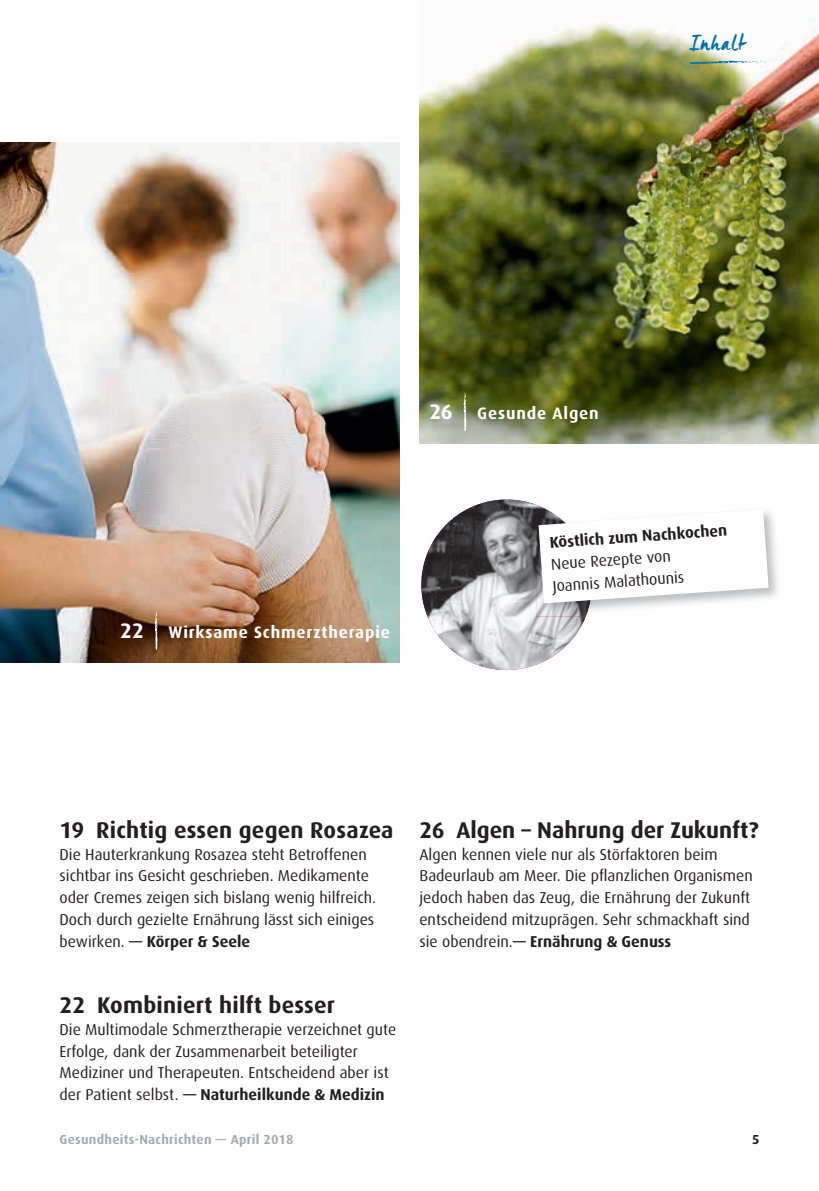
<style>
.page{position:relative;width:819px;height:1191px;background:#fff}
.page>*{position:absolute;margin:0;border:0;box-sizing:border-box;transform-origin:0 0}
.t1{font:700 22.75px "Dax";letter-spacing:.005em;color:#231f20}
.t2{font:22.75px "Manus";letter-spacing:.05em;color:#006faf}
.t3{font:700 16.62px "Dax";letter-spacing:.05em;color:#fff}
.t4{font:15.75px/21.9px "Dax";color:#231f20}
.t5{font:700 15.75px "Dax";color:#231f20}
.t6{font:700 13.12px "Dax";letter-spacing:.02em;color:#a8a9ad}
.t7{font:700 13.12px "Dax";color:#231f20}
.s1{font-size:21px}
.s2{font-weight:700}
.s3{font-family:"Myriad Pro";font-weight:700}
</style>
<div class="page">
<img style="left:1px;top:142px;width:398px;height:520px">
<img style="left:419px;top:19px;width:400px;height:425px">
<img style="left:0;top:0;width:1px;height:662px">
<img style="left:768px;top:512px;width:10px;height:86px">
<svg style="left:421px;top:499px;width:347px;height:172px"></svg>
<svg style="left:688px;top:60px;width:83px;height:4px"></svg>
<svg style="left:463px;top:392px;width:3px;height:39px"></svg>
<svg style="left:155px;top:611px;width:3px;height:39px"></svg>
<h1 class="t2" style="left:689px;top:28px;width:57px">Inhalt</h1>
<p class="t3" style="left:429px;top:404px;width:171px"><span class="s1">26</span> Gesunde Algen</p>
<p class="t3" style="left:120px;top:622px;width:271px"><span class="s1">22</span> Wirksame Schmerztherapie</p>
<p class="t5" style="left:549px;top:533px;width:179px;rotate:-4deg">Köstlich zum Nachkochen</p>
<p class="t4" style="left:550px;top:553px;width:133px;rotate:-4deg">Neue Rezepte von<br>Joannis Malathounis</p>
<h1 class="t1" style="left:60px;top:817px;width:335px">19 Richtig essen gegen Rosazea</h1>
<p class="t4" style="left:60px;top:843px;width:318px">Die Hauterkrankung Rosazea steht Betroffenen sichtbar ins Gesicht geschrieben. Medikamente oder Cremes zeigen sich bislang wenig hilfreich.<br>Doch durch gezielte Ernährung lässt sich einiges bewirken. <span class="s2">— Körper &amp; Seele</span></p>
<h1 class="t1" style="left:60px;top:992px;width:277px">22 Kombiniert hilft besser</h1>
<p class="t4" style="left:60px;top:1018px;width:338px">Die Multimodale Schmerztherapie verzeichnet gute Erfolge, dank der Zusammenarbeit beteiligter Mediziner und Therapeuten. Entscheidend aber ist der Patient selbst. <span class="s2">— Naturheilkunde</span> <span class="s3">&amp;</span> <span class="s2">Medizin</span></p>
<p class="t6" style="left:60px;top:1132px;width:235px">Gesundheits-Nachrichten — April 2018</p>
<h1 class="t1" style="left:419px;top:817px;width:341px">26 Algen – Nahrung der Zukunft?</h1>
<p class="t4" style="left:419px;top:843px;width:335px">Algen kennen viele nur als Störfaktoren beim Badeurlaub am Meer. Die pflanzlichen Organismen jedoch haben das Zeug, die Ernährung der Zukunft entscheidend mitzuprägen. Sehr schmackhaft sind sie obendrein.<span class="s2">— Ernährung</span> <span class="s3">&amp;</span> <span class="s2">Genuss</span></p>
<p class="t7" style="left:752px;top:1132px;width:9px">5</p>
</div>
